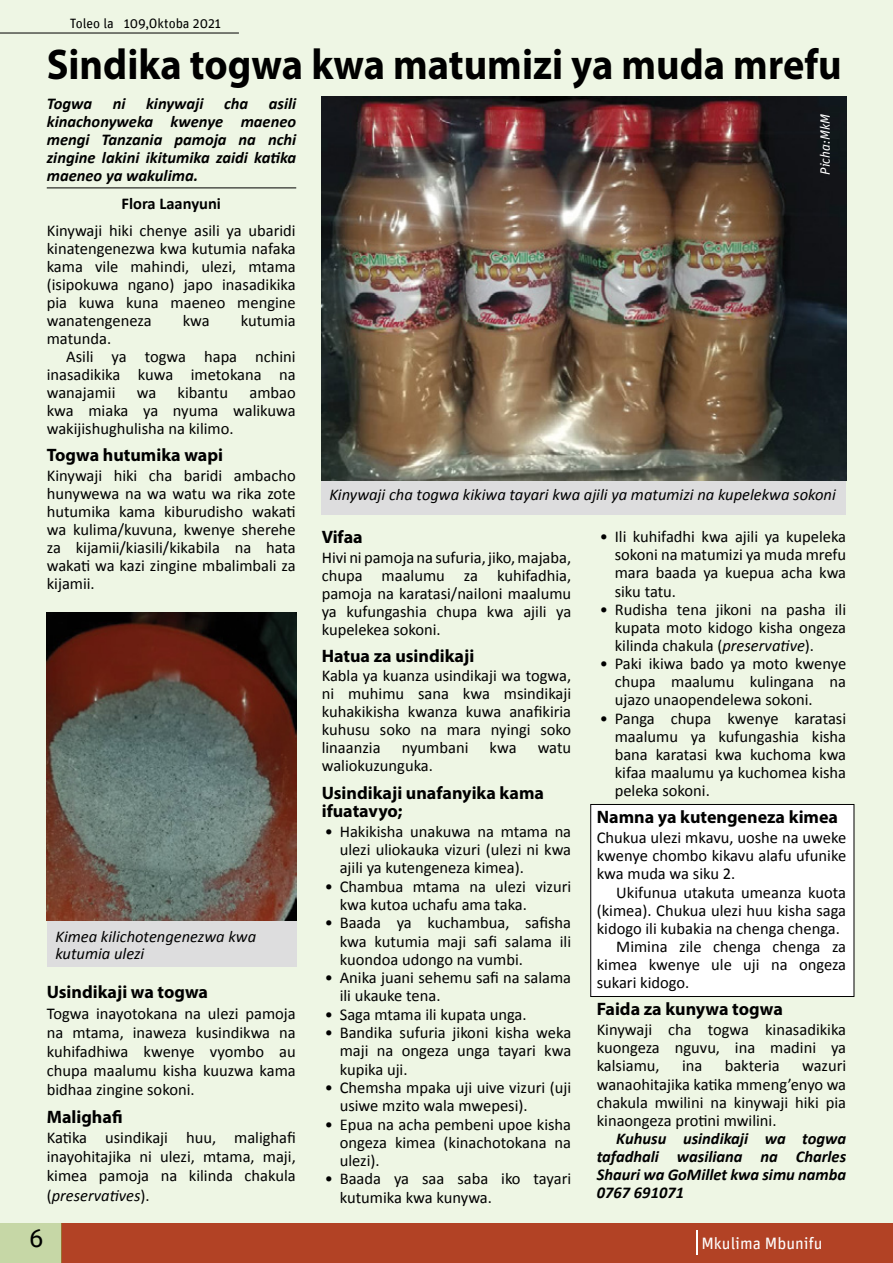
<style>
.page{position:relative;width:893px;height:1263px;background:#fff}
.page>*{position:absolute;margin:0;border:0;box-sizing:border-box;transform-origin:0 0}
.t1{font:700 43.2px "Myriad Pro";color:#000;scale:.94 1}
.t2{font:25.5px "Unit";color:#000}
.t3{font:700 18px/18.3px "Myriad Pro";color:#000}
.t4{font:16.5px/18px "Calibri";color:#000;text-align:justify}
.t5{font:italic 700 16.5px/18px "Calibri";color:#000;text-align:justify}
.t6{font:italic 16.5px/16.5px "Calibri";color:#000}
.t7{font:16.5px "Unit";color:#fff}
.t8{font:700 16.5px "Calibri";color:#000}
.t9{font:13.5px "Unit";color:#000}
.t10{font:italic 13.5px "FF Unit Pro";color:#fff}
.s1{font-style:italic}
</style>
<div class="page">
<div style="left:62px;top:1222px;width:831px;height:41px;background:#b24225"></div>
<div style="left:0;top:1222px;width:62px;height:41px;background:#c6d7a6"></div>
<hr style="left:696px;top:1230px;width:2px;height:25px;background:#fff">
<div style="left:0;top:0;width:893px;height:1222px;background:#eef6e4"></div>
<div style="left:591px;top:804px;width:263px;height:192px;background:#fff"></div>
<div style="left:590px;top:804px;width:264px;height:193px;border:1px solid #000"></div>
<hr style="left:0;top:33px;width:239px;height:1px;background:#000">
<hr style="left:47px;top:188px;width:249px;height:1px;background:#000">
<div style="left:321px;top:455px;width:525px;height:60px;background:#ddddde"></div>
<div style="left:47px;top:920px;width:250px;height:47px;background:#ddddde"></div>
<img style="left:47px;top:612px;width:249px;height:309px">
<img style="left:322px;top:96px;width:524px;height:384px">
<p class="t9" style="left:70px;top:15px;width:153px">Toleo la 109,Oktoba 2021</p>
<h1 class="t1" style="left:47px;top:36px;width:847px">Sindika togwa kwa matumizi ya muda mrefu</h1>
<p class="t5" style="left:47px;top:94px;width:251px">Togwa ni kinywaji cha asili kinachonyweka kwenye maeneo mengi Tanzania pamoja na nchi zingine lakini ikitumika zaidi katika maeneo ya wakulima.</p>
<p class="t8" style="left:122px;top:194px;width:101px">Flora Laanyuni</p>
<p class="t4" style="left:47px;top:221px;width:251px">Kinywaji hiki chenye asili ya ubaridi kinatengenezwa kwa kutumia nafaka kama vile mahindi, ulezi, mtama (isipokuwa ngano) japo inasadikika pia kuwa kuna maeneo mengine wanatengeneza</p>
<p class="t4" style="left:183px;top:311px;width:29px">kwa</p>
<p class="t4" style="left:241px;top:311px;width:57px">kutumia</p>
<p class="t4" style="left:47px;top:329px;width:66px">matunda.</p>
<p class="t4" style="left:66px;top:347px;width:231px">Asili ya togwa hapa nchini</p>
<p class="t4" style="left:47px;top:365px;width:250px">inasadikika kuwa imetokana na</p>
<p class="t4" style="left:47px;top:383px;width:70px">wanajamii</p>
<p class="t4" style="left:137px;top:383px;width:21px">wa</p>
<p class="t4" style="left:178px;top:383px;width:52px">kibantu</p>
<p class="t4" style="left:47px;top:383px;width:250px;text-indent:203px">ambao kwa miaka ya nyuma walikuwa wakijishughulisha na kilimo.</p>
<p class="t3" style="left:47px;top:446px;width:178px">Togwa hutumika wapi</p>
<p class="t4" style="left:47px;top:466px;width:251px">Kinywaji hiki cha baridi ambacho hunywewa na wa watu wa rika zote hutumika kama kiburudisho wakati wa kulima/kuvuna, kwenye sherehe za kijamii/kiasili/kikabila na hata wakati wa kazi zingine mbalimbali za kijamii.</p>
<p class="t6" style="left:55px;top:928px;width:202px">Kimea kilichotengenezwa kwa kutumia ulezi</p>
<p class="t3" style="left:47px;top:982px;width:163px">Usindikaji wa togwa</p>
<p class="t4" style="left:47px;top:1003px;width:251px;line-height:19px">Togwa inayotokana na ulezi pamoja na mtama, inaweza kusindikwa na kuhifadhiwa kwenye vyombo au chupa maalumu kisha kuuzwa kama bidhaa zingine sokoni.</p>
<p class="t3" style="left:47px;top:1107px;width:77px">Malighafi</p>
<p class="t4" style="left:47px;top:1127px;width:250px;line-height:19px">Katika usindikaji huu, malighafi inayohitajika ni ulezi, mtama, maji, kimea pamoja na kilinda chakula (<span class="s1">preservatives</span>).</p>
<p class="t10" style="left:816px;top:175px;width:62px;rotate:-90deg">Picha:MkM</p>
<p class="t6" style="left:329px;top:486px;width:508px">Kinywaji cha togwa kikiwa tayari kwa ajili ya matumizi na kupelekwa sokoni</p>
<p class="t3" style="left:322px;top:527px;width:43px">Vifaa</p>
<p class="t4" style="left:322px;top:547px;width:251px">Hivi ni pamoja na sufuria, jiko, majaba, chupa maalumu za kuhifadhia, pamoja na karatasi/nailoni maalumu ya kufungashia chupa kwa ajili ya kupelekea sokoni.</p>
<p class="t3" style="left:322px;top:646px;width:154px">Hatua za usindikaji</p>
<p class="t4" style="left:322px;top:666px;width:251px">Kabla ya kuanza usindikaji wa togwa, ni muhimu sana kwa msindikaji kuhakikisha kwanza kuwa anafikiria kuhusu soko na mara nyingi soko linaanzia</p>
<p class="t4" style="left:402px;top:738px;width:68px">nyumbani</p>
<p class="t4" style="left:490px;top:738px;width:29px">kwa</p>
<p class="t4" style="left:538px;top:738px;width:35px">watu</p>
<p class="t4" style="left:322px;top:756px;width:113px">waliokuzunguka.</p>
<p class="t3" style="left:322px;top:783px;width:224px">Usindikaji unafanyika kama ifuatavyo;</p>
<p class="t4" style="left:340px;top:821px;width:233px;text-indent:-15px">• Hakikisha unakuwa na mtama na ulezi uliokauka vizuri (ulezi ni kwa ajili ya kutengeneza kimea).</p>
<p class="t4" style="left:340px;top:876px;width:233px;text-indent:-15px">• Chambua mtama na ulezi vizuri kwa kutoa uchafu ama taka.</p>
<p class="t4" style="left:340px;top:913px;width:233px;text-indent:-15px">• Baada ya kuchambua, safisha kwa kutumia maji safi salama ili kuondoa udongo na vumbi.</p>
<p class="t4" style="left:340px;top:968px;width:233px;text-indent:-15px">• Anika juani sehemu safi na salama ili ukauke tena.</p>
<p class="t4" style="left:325px;top:1004px;width:203px">• Saga mtama ili kupata unga.</p>
<p class="t4" style="left:340px;top:1022px;width:233px;text-indent:-15px">• Bandika sufuria jikoni kisha weka maji na ongeza unga tayari kwa kupika uji.</p>
<p class="t4" style="left:340px;top:1077px;width:233px;text-indent:-15px">• Chemsha mpaka uji uive vizuri (uji usiwe mzito wala mwepesi).</p>
<p class="t4" style="left:340px;top:1114px;width:233px;text-indent:-15px">• Epua na acha pembeni upoe kisha ongeza kimea (kinachotokana na ulezi).</p>
<p class="t4" style="left:340px;top:1169px;width:233px;text-indent:-15px">• Baada ya saa saba iko tayari kutumika kwa kunywa.</p>
<p class="t4" style="left:615px;top:527px;width:233px;text-indent:-15px">• Ili kuhifadhi kwa ajili ya kupeleka sokoni na matumizi ya muda mrefu mara baada ya kuepua acha kwa siku tatu.</p>
<p class="t4" style="left:615px;top:599px;width:233px;text-indent:-15px">• Rudisha tena jikoni na pasha ili kupata moto kidogo kisha ongeza kilinda chakula (<span class="s1">preservative</span>).</p>
<p class="t4" style="left:615px;top:654px;width:233px;text-indent:-15px">• Paki ikiwa bado ya moto kwenye chupa maalumu kulingana na ujazo unaopendelewa sokoni.</p>
<p class="t4" style="left:615px;top:708px;width:233px;text-indent:-15px">• Panga chupa kwenye karatasi maalumu ya kufungashia kisha bana karatasi kwa kuchoma kwa kifaa maalumu ya kuchomea kisha peleka sokoni.</p>
<p class="t3" style="left:597px;top:808px;width:243px">Namna ya kutengeneza kimea</p>
<p class="t4" style="left:597px;top:828px;width:251px">Chukua ulezi mkavu, uoshe na uweke kwenye chombo kikavu alafu ufunike kwa muda wa siku 2.</p>
<p class="t4" style="left:616px;top:882px;width:231px">Ukifunua utakuta umeanza kuota</p>
<p class="t4" style="left:597px;top:900px;width:251px">(kimea). Chukua ulezi huu kisha saga</p>
<p class="t4" style="left:597px;top:918px;width:245px">kidogo ili kubakia na chenga chenga.</p>
<p class="t4" style="left:616px;top:937px;width:231px">Mimina zile chenga chenga za</p>
<p class="t4" style="left:597px;top:955px;width:251px">kimea kwenye ule uji na ongeza</p>
<p class="t4" style="left:597px;top:973px;width:94px">sukari kidogo.</p>
<p class="t3" style="left:597px;top:1000px;width:188px">Faida za kunywa togwa</p>
<p class="t4" style="left:597px;top:1020px;width:251px">Kinywaji cha togwa kinasadikika kuongeza nguvu, ina madini ya kalsiamu,</p>
<p class="t4" style="left:682px;top:1056px;width:22px">ina</p>
<p class="t4" style="left:725px;top:1056px;width:56px">bakteria</p>
<p class="t4" style="left:597px;top:1056px;width:251px;text-indent:205px">wazuri wanaohitajika katika mmeng’enyo wa chakula mwilini na kinywaji hiki pia kinaongeza protini mwilini.</p>
<p class="t5" style="left:597px;top:1129px;width:251px;text-indent:20px">Kuhusu usindikaji wa togwa tafadhali wasiliana na Charles Shauri wa GoMillet kwa simu namba 0767 691071</p>
<h2 class="t2" style="left:29px;top:1223px;width:16px">6</h2>
<p class="t7" style="left:701px;top:1233px;width:123px">Mkulima Mbunifu</p>
</div>
